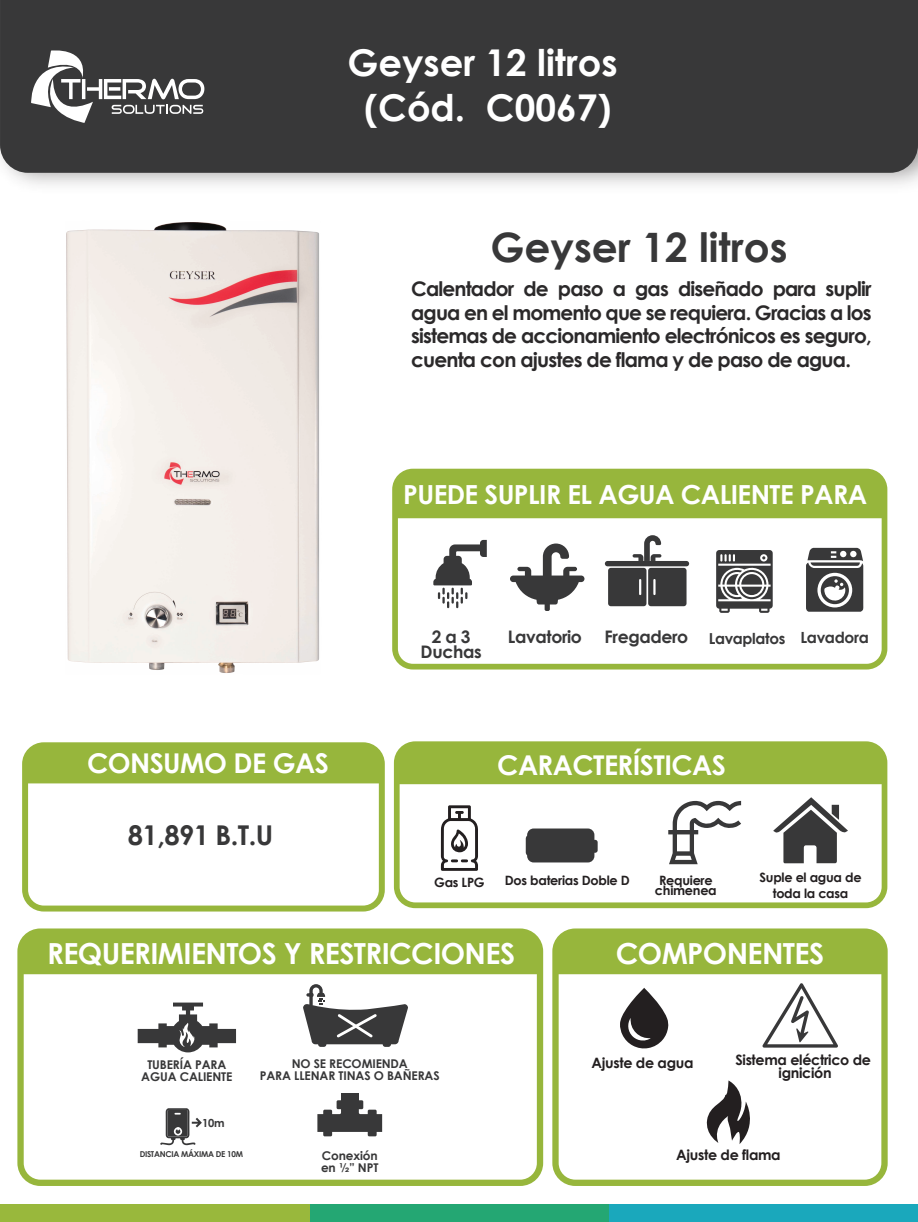
<style>
.page{position:relative;width:918px;height:1222px;background:#fff}
.page>*{position:absolute;margin:0;border:0;box-sizing:border-box;transform-origin:0 0}
.t1{font:700 40.5px "Century Gothic";color:#383839}
.t2{font:700 36.9px/44.3px "Century Gothic";color:#fff;text-align:center}
.t3{font:700 29.03px "Century Gothic";letter-spacing:-.02em;color:#fff}
.t4{font:700 27.22px "Century Gothic";letter-spacing:-.02em;color:#fff}
.t5{font:700 27.22px "Century Gothic";color:#383839}
.t6{font:700 26.32px "Century Gothic";letter-spacing:-.02em;color:#fff}
.t7{font:700 20.03px/23.4px "Century Gothic";letter-spacing:-.04em;color:#2b292a;text-align:justify}
.t8{font:700 17.32px "Century Gothic";letter-spacing:-.02em;color:#383839}
.t9{font:700 15.3px "Century Gothic";letter-spacing:-.02em;color:#383839}
.t10{font:700 15.08px "Century Gothic";letter-spacing:-.02em;color:#383839}
.t11{font:700 14.4px/13.5px "Century Gothic";letter-spacing:-.02em;color:#231f20;text-align:center}
.t12{font:700 12.83px/15.8px "Century Gothic";letter-spacing:-.02em;color:#231f20;text-align:center}
.t13{font:700 12.15px/11.9px "Century Gothic";letter-spacing:-.01em;color:#383839;text-align:center}
.t14{font:700 11.25px "Century Gothic";color:#383839}
.t15{font:700 8.1px "Century Gothic";letter-spacing:-.035em;color:#383839}
.s1{font-size:17.32px}
</style>
<div class="page">
<div style="left:0;top:0;width:918px;height:173px;background:#383839"></div>
<div style="left:0;top:1204px;width:918px;height:17px;background:#99b83c"></div>
<div style="left:310px;top:1204px;width:459px;height:17px;background:#24a773"></div>
<div style="left:609px;top:1204px;width:309px;height:17px;background:#1aa8bc"></div>
<svg style="left:29px;top:46px;width:175px;height:77px"></svg>
<div style="left:394px;top:741px;width:493px;height:167px;border:6px solid #97b63c;border-radius:19px"></div>
<div style="left:394px;top:744px;width:490px;height:40px;background:#97b63c"></div>
<div style="left:392px;top:468px;width:495px;height:201px;border:6px solid #97b63c;border-radius:18px"></div>
<div style="left:454px;top:471px;width:430px;height:47px;background:#97b63c"></div>
<div style="left:24px;top:935px;width:512px;height:39px;background:#97b63c"></div>
<div style="left:552px;top:928px;width:335px;height:257px;border:6px solid #97b63c;border-radius:20px"></div>
<div style="left:553px;top:931px;width:331px;height:43px;background:#97b63c"></div>
<div style="left:29px;top:749px;width:349px;height:34px;background:#97b63c"></div>
<div style="left:22px;top:742px;width:363px;height:169px;border:6px solid #97b63c;border-radius:19px"></div>
<svg style="left:716px;top:550px;width:56px;height:63px"></svg>
<svg style="left:632px;top:535px;width:29px;height:26px"></svg>
<div style="left:605px;top:561px;width:84px;height:5px;background:#383839;border-radius:3px"></div>
<svg style="left:608px;top:568px;width:78px;height:38px"></svg>
<svg style="left:454px;top:540px;width:33px;height:68px"></svg>
<svg style="left:510px;top:543px;width:74px;height:68px"></svg>
<svg style="left:762px;top:983px;width:76px;height:64px"></svg>
<svg style="left:773px;top:797px;width:75px;height:66px"></svg>
<svg style="left:138px;top:1002px;width:98px;height:50px"></svg>
<div style="left:17px;top:928px;width:526px;height:257px;border:6px solid #97b63c;border-radius:20px"></div>
<div style="left:318px;top:1030px;width:8px;height:16px;background:#383839;border-radius:3px"></div>
<div style="left:383px;top:1030px;width:8px;height:16px;background:#383839;border-radius:3px"></div>
<svg style="left:303px;top:984px;width:105px;height:60px"></svg>
<div style="left:341px;top:1092px;width:18px;height:9px;background:#383839"></div>
<div style="left:336px;top:1100px;width:27px;height:9px;background:#383839"></div>
<svg style="left:317px;top:1105px;width:65px;height:31px"></svg>
<svg style="left:806px;top:548px;width:57px;height:63px"></svg>
<img style="left:66px;top:222px;width:388px;height:451px">
<svg style="left:706px;top:1080px;width:44px;height:64px"></svg>
<svg style="left:620px;top:987px;width:48px;height:61px"></svg>
<svg style="left:160px;top:1108px;width:42px;height:37px"></svg>
<svg style="left:441px;top:805px;width:37px;height:65px"></svg>
<svg style="left:526px;top:828px;width:71px;height:34px"></svg>
<svg style="left:668px;top:800px;width:73px;height:64px"></svg>
<h2 class="t2" style="left:347px;top:39px;width:271px">Geyser 12 litros (Cód. C0067)</h2>
<h1 class="t1" style="left:490px;top:216px;width:298px">Geyser 12 litros</h1>
<p class="t7" style="left:411px;top:276px;width:462px">Calentador de paso a gas diseñado para suplir agua en el momento que se requiera. Gracias a los sistemas de accionamiento electrónicos es seguro, cuenta con ajustes de flama y de paso de agua.</p>
<h3 class="t6" style="left:403px;top:474px;width:465px">PUEDE SUPLIR EL AGUA CALIENTE PARA</h3>
<h3 class="t4" style="left:87px;top:742px;width:243px">CONSUMO DE GAS</h3>
<h3 class="t5" style="left:128px;top:814px;width:147px">81,891 B.T.U</h3>
<p class="t8" style="left:508px;top:623px;width:75px">Lavatorio</p>
<p class="t8" style="left:432px;top:623px;width:40px">2 a 3</p>
<p class="t10" style="left:604px;top:626px;width:182px"><span class="s1">Fregadero</span> Lavaplatos</p>
<p class="t8" style="left:421px;top:639px;width:62px">Duchas</p>
<p class="t9" style="left:800px;top:626px;width:70px">Lavadora</p>
<h3 class="t4" style="left:497px;top:744px;width:230px">CARACTERÍSTICAS</h3>
<p class="t12" style="left:434px;top:873px;width:52px">Gas LPG</p>
<p class="t12" style="left:505px;top:871px;width:126px">Dos baterias Doble D</p>
<p class="t12" style="left:655px;top:873px;width:63px;line-height:10.8px">Requiere chimenea</p>
<p class="t12" style="left:759px;top:869px;width:103px">Suple el agua de toda la casa</p>
<h3 class="t3" style="left:47px;top:931px;width:469px">REQUERIMIENTOS Y RESTRICCIONES</h3>
<h3 class="t3" style="left:616px;top:931px;width:210px">COMPONENTES</h3>
<p class="t13" style="left:141px;top:1058px;width:93px">TUBERÍA PARA<br>AGUA CALIENTE</p>
<p class="t13" style="left:260px;top:1057px;width:181px">NO SE RECOMIENDA<br>PARA LLENAR TINAS O BAÑERAS</p>
<p class="t11" style="left:591px;top:1054px;width:103px">Ajuste de agua</p>
<p class="t11" style="left:735px;top:1051px;width:137px">Sistema eléctrico de ignición</p>
<p class="t14" style="left:202px;top:1113px;width:24px">10m</p>
<p class="t15" style="left:140px;top:1147px;width:105px">DISTANCIA MÁXIMA DE 10M</p>
<p class="t13" style="left:321px;top:1149px;width:59px;text-align:left">Conexión en ½” NPT</p>
<p class="t11" style="left:676px;top:1147px;width:106px">Ajuste de flama</p>
</div>
